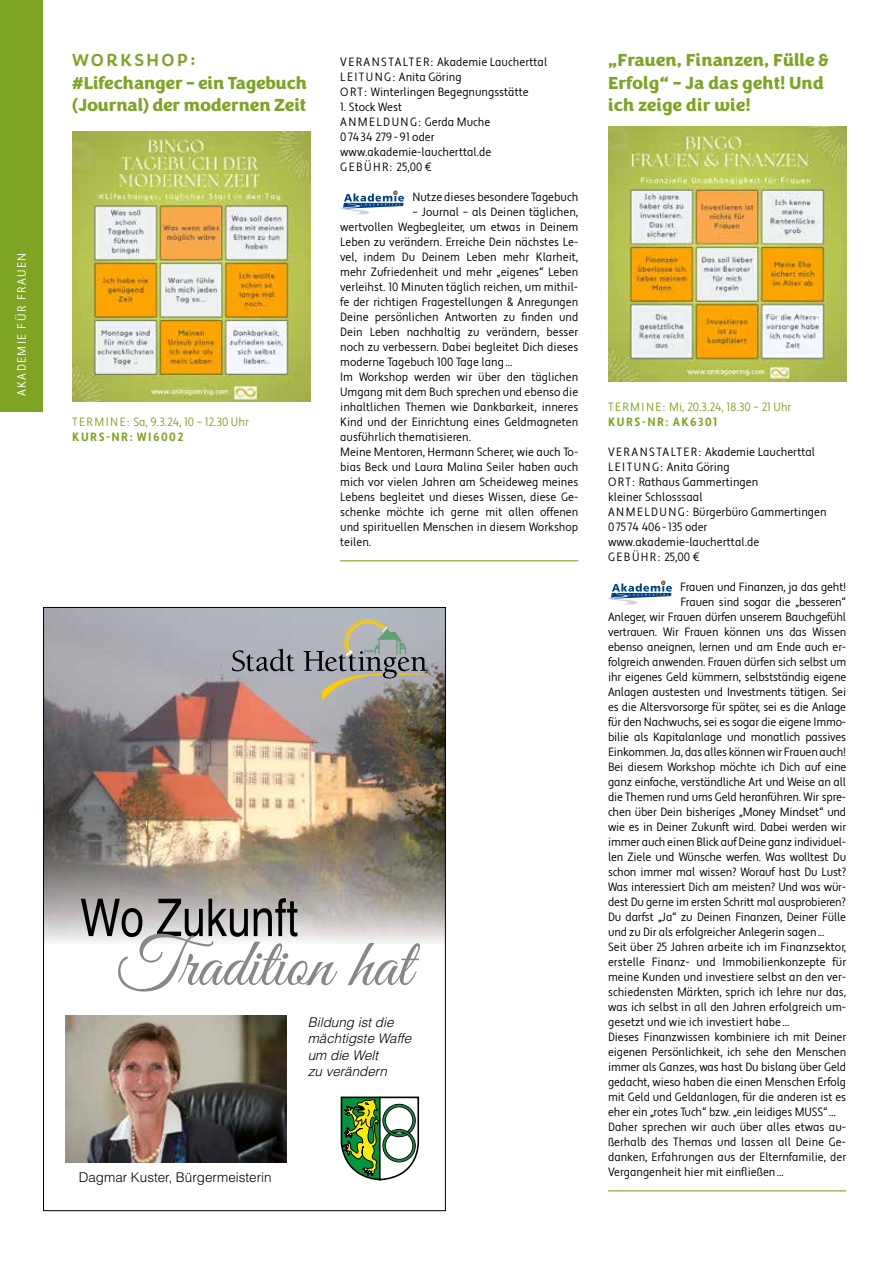
<style>
.page{position:relative;width:893px;height:1263px;background:#fff}
.page>*{position:absolute;margin:0;border:0;box-sizing:border-box;transform-origin:0 0}
.t1{font:69.45px "Great Vibes";color:#878786}
.t2{font:condensed 52.05px "Helvetica";color:#000}
.t3{font:800 18px/22.5px "Congenial";letter-spacing:-.01em;color:#7da423}
.t4{font:500 18px "Congenial";letter-spacing:.12em;color:#7da423}
.t5{font:italic 300 13.35px/16px "Helvetica";color:#000}
.t6{font:300 13.35px "Helvetica";color:#000}
.t7{font:condensed 12px/15px "Apertura";color:#000}
.t8{font:condensed 12px "Apertura";color:#7da423}
.t9{font:700 condensed 12px "Apertura";letter-spacing:.12em;color:#7da423}
.t10{font:condensed 12px "Apertura";letter-spacing:.12em;color:#fff}
</style>
<div class="page">
<div style="left:0;top:0;width:43px;height:411px;background:#7da423"></div>
<img style="left:72px;top:131px;width:238px;height:270px">
<svg style="left:340px;top:191px;width:64px;height:23px"></svg>
<hr style="left:340px;top:560px;width:238px;height:1px;background:#7da423">
<img style="left:608px;top:126px;width:238px;height:255px">
<svg style="left:608px;top:581px;width:64px;height:23px"></svg>
<hr style="left:608px;top:1190px;width:238px;height:1px;background:#7da423">
<img style="left:45px;top:609px;width:399px;height:206px">
<img style="left:45px;top:815px;width:399px;height:128px">
<svg style="left:341px;top:1096px;width:79px;height:85px"></svg>
<svg style="left:232px;top:649px;width:63px;height:22px"></svg>
<svg style="left:304px;top:619px;width:124px;height:82px;background:#a1a29e"></svg>
<img style="left:66px;top:1015px;width:220px;height:148px">
<p class="t10" style="left:14px;top:396px;width:145px;rotate:-90deg">AKADEMIE FÜR FRAUEN</p>
<h3 class="t4" style="left:72px;top:49px;width:125px">WORKSHOP:</h3>
<h3 class="t3" style="left:72px;top:71px;width:236px">#Lifechanger – ein Tagebuch (Journal) der modernen Zeit</h3>
<p class="t8" style="left:72px;top:415px;width:178px">TERMINE: Sa, 9.3.24, 10 – 12.30 Uhr</p>
<p class="t9" style="left:72px;top:430px;width:112px">KURS-NR: WI6002</p>
<p class="t7" style="left:340px;top:55px;width:209px">VERANSTALTER: Akademie Laucherttal<br>LEITUNG: Anita Göring<br>ORT: Winterlingen Begegnungsstätte</p>
<p class="t7" style="left:340px;top:100px;width:153px">1. Stock West<br>ANMELDUNG: Gerda Muche<br>07434 279-91 oder www.akademie-laucherttal.de<br>GEBÜHR: 25,00 €</p>
<p class="t7" style="left:412px;top:190px;width:167px">Nutze dieses besondere Tagebuch</p>
<p class="t7" style="left:340px;top:205px;width:240px;text-indent:72px">– Journal – als Deinen täglichen, wertvollen Wegbegleiter, um etwas in Deinem Leben zu verändern. Erreiche Dein nächstes Le&shy;vel, indem Du Deinem Leben mehr Klarheit, mehr Zufriedenheit und mehr „eigenes“ Leben verleihst. 10 Minuten täglich reichen, um mithil&shy;fe der richtigen Fragestellungen &amp; Anregungen Deine persönlichen Antworten zu finden und Dein Leben nachhaltig zu verändern, besser noch zu verbessern. Dabei begleitet Dich dieses moderne Tagebuch 100 Tage lang...<br>Im Workshop werden wir über den täglichen Umgang mit dem Buch sprechen und ebenso die inhaltlichen Themen wie Dankbarkeit, inneres Kind und der Einrichtung eines Geldmagneten ausführlich thematisieren.<br>Meine Mentoren, Hermann Scherer, wie auch To&shy;bias Beck und Laura Malina Seiler haben auch mich vor vielen Jahren am Scheideweg meines Lebens begleitet und dieses Wissen, diese Ge&shy;schenke möchte ich gerne mit allen offenen und spirituellen Menschen in diesem Workshop teilen.</p>
<h2 class="t2" style="left:80px;top:885px;width:220px">Wo Zukunft</h2>
<h1 class="t1" style="left:116px;top:926px;width:305px">Tradition hat</h1>
<p class="t5" style="left:308px;top:1014px;width:109px">Bildung ist die mächtigste Waffe um die Welt<br>zu verändern</p>
<p class="t6" style="left:79px;top:1169px;width:194px">Dagmar Kuster, Bürgermeisterin</p>
<h3 class="t3" style="left:608px;top:49px;width:222px">„Frauen, Finanzen, Fülle &amp;<br>Erfolg“ – Ja das geht! Und ich zeige dir wie!</h3>
<p class="t8" style="left:608px;top:400px;width:185px">TERMINE: Mi, 20.3.24, 18.30 – 21 Uhr</p>
<p class="t9" style="left:608px;top:415px;width:111px">KURS-NR: AK6301</p>
<p class="t7" style="left:608px;top:445px;width:220px">VERANSTALTER: Akademie Laucherttal<br>LEITUNG: Anita Göring<br>ORT: Rathaus Gammertingen<br>kleiner Schlosssaal<br>ANMELDUNG: Bürgerbüro Gammertingen<br>075 74 406-135 oder www.akademie-laucherttal.de<br>GEBÜHR: 25,00 €</p>
<p class="t7" style="left:680px;top:580px;width:168px">Frauen und Finanzen, ja das geht!</p>
<p class="t7" style="left:680px;top:595px;width:167px">Frauen sind sogar die „besseren“</p>
<p class="t7" style="left:608px;top:610px;width:240px">Anleger, wir Frauen dürfen unserem Bauchgefühl</p>
<p class="t7" style="left:608px;top:625px;width:240px">vertrauen. Wir Frauen können uns das Wissen</p>
<p class="t7" style="left:608px;top:640px;width:240px">ebenso aneignen, lernen und am Ende auch er-</p>
<p class="t7" style="left:608px;top:655px;width:240px">folgreich anwenden. Frauen dürfen sich selbst um</p>
<p class="t7" style="left:608px;top:670px;width:240px">ihr eigenes Geld kümmern, selbstständig eigene</p>
<p class="t7" style="left:608px;top:685px;width:240px">Anlagen austesten und Investments tätigen. Sei</p>
<p class="t7" style="left:608px;top:700px;width:240px">es die Altersvorsorge für später, sei es die Anlage</p>
<p class="t7" style="left:608px;top:715px;width:240px">für den Nachwuchs, sei es sogar die eigene Immo-</p>
<p class="t7" style="left:608px;top:730px;width:240px">bilie als Kapitalanlage und monatlich passives</p>
<p class="t7" style="left:608px;top:745px;width:240px">Einkommen. Ja, das alles können wir Frauen auch!</p>
<p class="t7" style="left:608px;top:760px;width:240px">Bei diesem Workshop möchte ich Dich auf eine</p>
<p class="t7" style="left:608px;top:775px;width:240px">ganz einfache, verständliche Art und Weise an all</p>
<p class="t7" style="left:608px;top:790px;width:240px">die Themen rund ums Geld heranführen. Wir spre-</p>
<p class="t7" style="left:608px;top:805px;width:240px">chen über Dein bisheriges „Money Mindset“ und</p>
<p class="t7" style="left:608px;top:820px;width:240px">wie es in Deiner Zukunft wird. Dabei werden wir</p>
<p class="t7" style="left:608px;top:835px;width:240px">immer auch einen Blick auf Deine ganz individuel-</p>
<p class="t7" style="left:608px;top:850px;width:240px">len Ziele und Wünsche werfen. Was wolltest Du</p>
<p class="t7" style="left:608px;top:865px;width:240px">schon immer mal wissen? Worauf hast Du Lust?</p>
<p class="t7" style="left:608px;top:880px;width:240px">Was interessiert Dich am meisten? Und was wür-</p>
<p class="t7" style="left:608px;top:895px;width:240px">dest Du gerne im ersten Schritt mal ausprobieren?</p>
<p class="t7" style="left:608px;top:910px;width:240px">Du darfst „Ja“ zu Deinen Finanzen, Deiner Fülle</p>
<p class="t7" style="left:608px;top:925px;width:218px">und zu Dir als erfolgreicher Anlegerin sagen...</p>
<p class="t7" style="left:608px;top:940px;width:240px">Seit über 25 Jahren arbeite ich im Finanzsektor,</p>
<p class="t7" style="left:608px;top:955px;width:240px">erstelle Finanz- und Immobilienkonzepte für</p>
<p class="t7" style="left:608px;top:970px;width:240px">meine Kunden und investiere selbst an den ver-</p>
<p class="t7" style="left:608px;top:985px;width:240px">schiedensten Märkten, sprich ich lehre nur das,</p>
<p class="t7" style="left:608px;top:1000px;width:240px">was ich selbst in all den Jahren erfolgreich um-</p>
<p class="t7" style="left:608px;top:1015px;width:183px">gesetzt und wie ich investiert habe ...</p>
<p class="t7" style="left:608px;top:1030px;width:240px">Dieses Finanzwissen kombiniere ich mit Deiner</p>
<p class="t7" style="left:608px;top:1045px;width:240px">eigenen Persönlichkeit, ich sehe den Menschen</p>
<p class="t7" style="left:608px;top:1060px;width:240px">immer als Ganzes, was hast Du bislang über Geld</p>
<p class="t7" style="left:608px;top:1075px;width:240px">gedacht, wieso haben die einen Menschen Erfolg</p>
<p class="t7" style="left:608px;top:1090px;width:240px">mit Geld und Geldanlagen, für die anderen ist es</p>
<p class="t7" style="left:608px;top:1105px;width:229px">eher ein „rotes Tuch“ bzw. „ein leidiges MUSS“...</p>
<p class="t7" style="left:608px;top:1120px;width:240px">Daher sprechen wir auch über alles etwas au-</p>
<p class="t7" style="left:608px;top:1135px;width:240px">ßerhalb des Themas und lassen all Deine Ge-</p>
<p class="t7" style="left:608px;top:1150px;width:240px">danken, Erfahrungen aus der Elternfamilie, der</p>
<p class="t7" style="left:608px;top:1165px;width:177px">Vergangenheit hier mit einfließen...</p>
</div>
